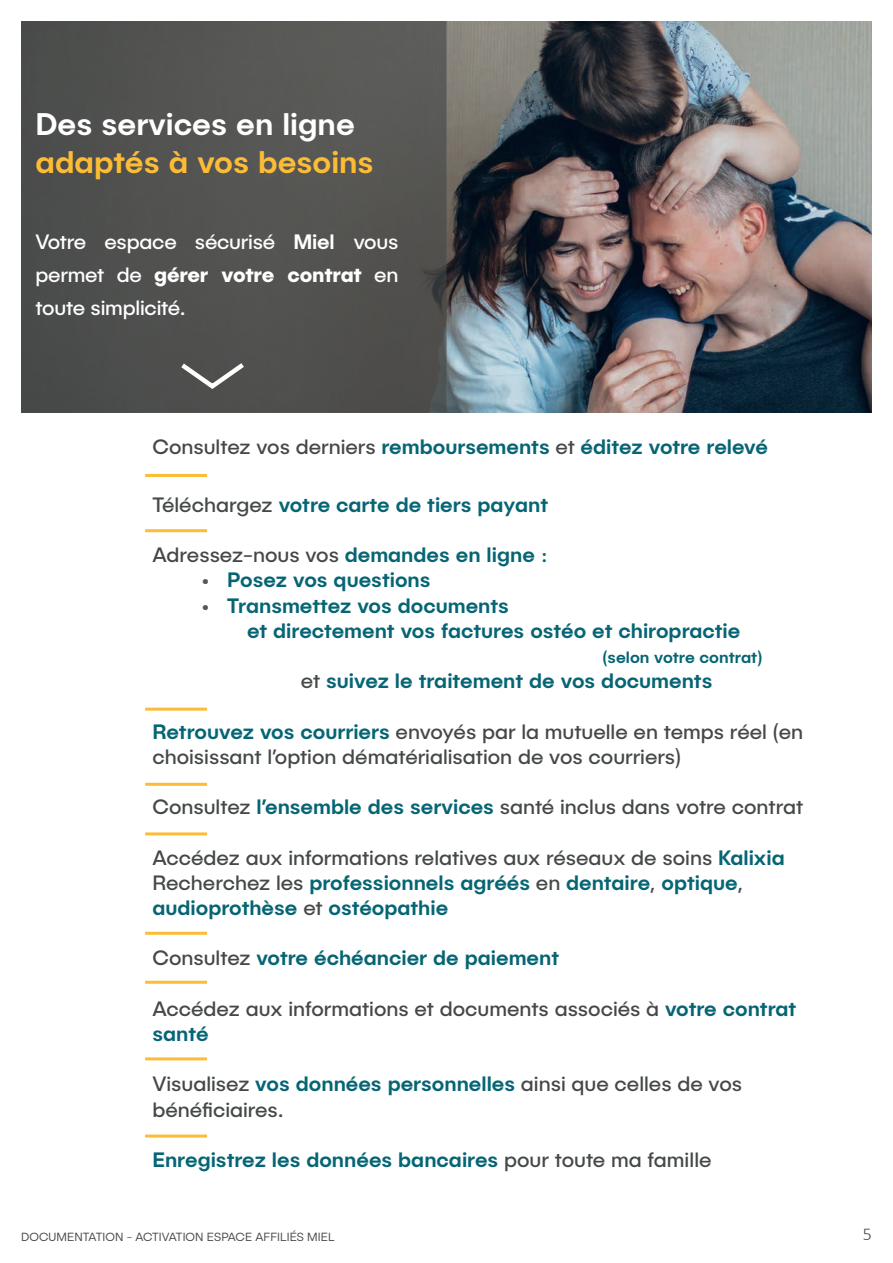
<style>
.page{position:relative;width:893px;height:1263px;background:#fff}
.page>*{position:absolute;margin:0;border:0;box-sizing:border-box;transform-origin:0 0}
.t1{font:500 31.5px "Publica Sans";color:#fff}
.t2{font:500 31.5px "Publica Sans";color:#fdbc35}
.t3{font:21px/25.2px "Publica Sans";color:#454849}
.t4{font:500 21px/25.2px "Publica Sans";color:#066574}
.t5{font:21px/33px "Publica Sans";letter-spacing:-.01em;color:#fff;text-align:justify}
.t6{font:300 18px "Calibri";color:#454849}
.t7{font:500 16.5px "Publica Sans";color:#066574}
.t8{font:300 12px "Publica Sans";letter-spacing:.01em;color:#454849}
.s1{font-weight:500}
.s2{font-weight:700}
.s3{font-weight:400;color:#454849}
.s4{font-weight:500;color:#066574}
.s5{color:#066574}
.s6{font-weight:400;color:#57585a}
</style>
<div class="page">
<img style="left:446px;top:21px;width:426px;height:391px">
<div style="left:21px;top:21px;width:425px;height:392px;background:#515250"></div>
<hr style="left:145px;top:708px;width:62px;height:3px;background:#fdbc35">
<hr style="left:145px;top:529px;width:62px;height:3px;background:#fdbc35">
<hr style="left:145px;top:474px;width:62px;height:3px;background:#fdbc35">
<hr style="left:145px;top:783px;width:62px;height:3px;background:#fdbc35">
<hr style="left:145px;top:932px;width:62px;height:3px;background:#fdbc35">
<hr style="left:145px;top:832px;width:62px;height:3px;background:#fdbc35">
<hr style="left:145px;top:981px;width:62px;height:3px;background:#fdbc35">
<hr style="left:145px;top:1057px;width:62px;height:3px;background:#fdbc35">
<hr style="left:145px;top:1134px;width:62px;height:3px;background:#fdbc35">
<svg style="left:181px;top:363px;width:63px;height:26px"></svg>
<h1 class="t1" style="left:35px;top:104px;width:321px">Des services en ligne</h1>
<h1 class="t2" style="left:35px;top:142px;width:340px">adaptés à vos besoins</h1>
<p class="t5" style="left:35px;top:224px;width:365px">Votre espace sécurisé <span class="s1">Miel</span> vous permet de <span class="s2">gérer votre contrat</span> en toute simplicité.</p>
<p class="t4" style="left:152px;top:433px;width:617px"><span class="s3">Consultez vos derniers</span> remboursements <span class="s3">et</span> éditez votre relevé</p>
<p class="t4" style="left:152px;top:491px;width:397px"><span class="s3">Téléchargez</span> votre carte de tiers payant</p>
<p class="t3" style="left:152px;top:542px;width:397px">Adressez-nous vos <span class="s4">demandes en ligne</span> <span class="s5">:</span></p>
<p class="t4" style="left:202px;top:567px;width:230px"><span class="s6">•</span> Posez vos questions</p>
<p class="t4" style="left:247px;top:592px;width:495px;text-indent:-45px"><span class="s6">•</span> Transmettez vos documents<br>et directement vos factures ostéo et chiropractie</p>
<p class="t7" style="left:602px;top:647px;width:161px">(selon votre contrat)</p>
<p class="t4" style="left:301px;top:667px;width:413px"><span class="s3">et</span> suivez le traitement de vos documents</p>
<p class="t3" style="left:152px;top:718px;width:652px"><span class="s4">Retrouvez vos courriers</span> envoyés par la mutuelle en temps réel (en choisissant l’option dématérialisation de vos courriers)</p>
<p class="t3" style="left:152px;top:794px;width:652px">Consultez <span class="s4">l’ensemble des services</span> santé inclus dans votre contrat</p>
<p class="t3" style="left:152px;top:844px;width:634px">Accédez aux informations relatives aux réseaux de soins <span class="s4">Kalixia<br></span>Recherchez les <span class="s4">professionnels agréés</span> en <span class="s4">dentaire</span>, <span class="s4">optique</span>, <span class="s4">audioprothèse</span> et <span class="s4">ostéopathie</span></p>
<p class="t4" style="left:152px;top:945px;width:408px"><span class="s3">Consultez</span> votre échéancier de paiement</p>
<p class="t3" style="left:152px;top:995px;width:645px">Accédez aux informations et documents associés à <span class="s4">votre contrat santé</span></p>
<p class="t3" style="left:152px;top:1071px;width:591px">Visualisez <span class="s4">vos données personnelles</span> ainsi que celles de vos bénéficiaires.</p>
<p class="t4" style="left:152px;top:1146px;width:561px">Enregistrez les données bancaires <span class="s3">pour toute ma famille</span></p>
<p class="t8" style="left:21px;top:1230px;width:315px">DOCUMENTATION - ACTIVATION ESPACE AFFILIÉS MIEL</p>
<p class="t6" style="left:863px;top:1223px;width:11px">5</p>
</div>
